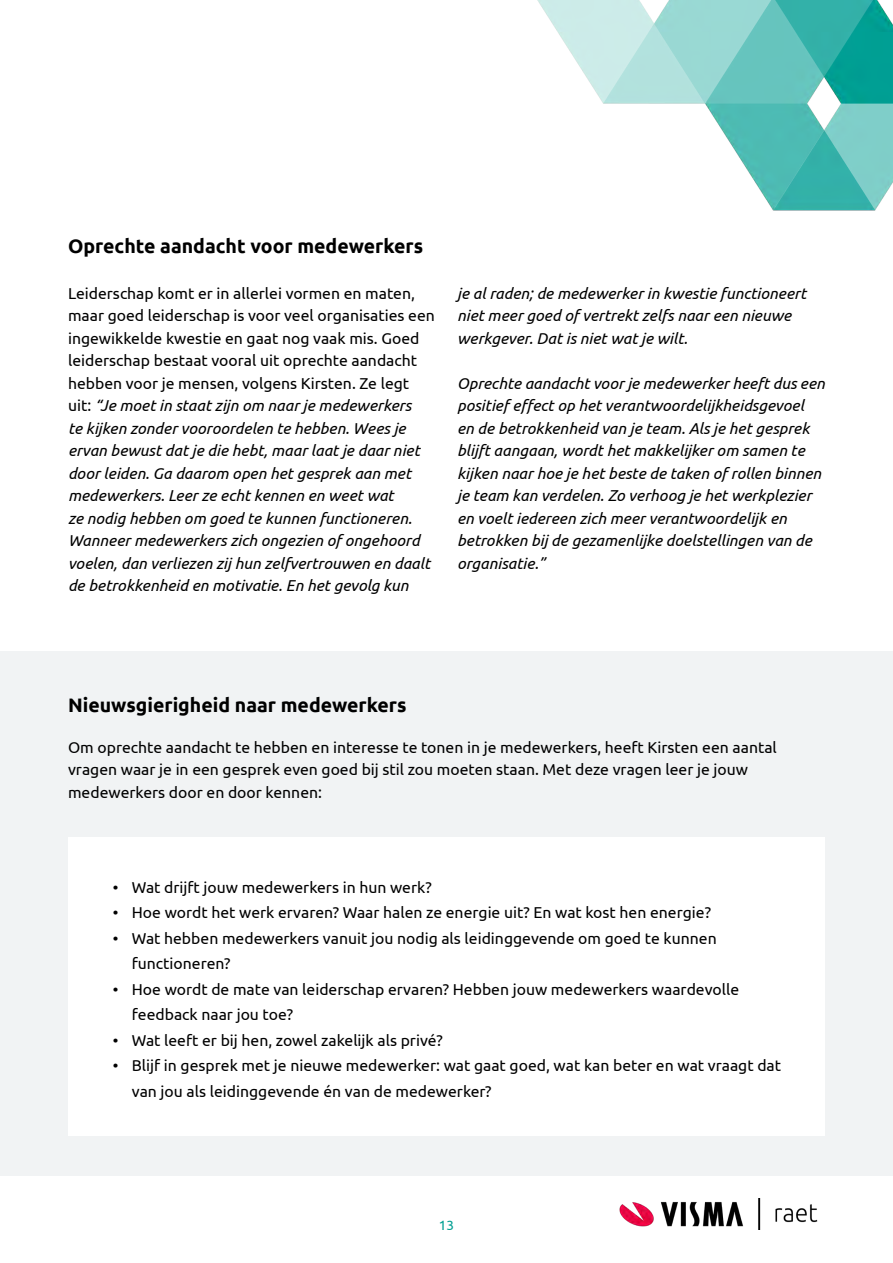
<style>
.page{position:relative;width:893px;height:1263px;background:#fff}
.page>*{position:absolute;margin:0;border:0;box-sizing:border-box;transform-origin:0 0}
.t1{font:700 19.5px "Ubuntu";color:#000}
.t2{font:italic 15.75px/22.5px "Ubuntu";color:#000}
.t3{font:15.75px/25.5px "Ubuntu";color:#000}
.t4{font:13.5px "Ubuntu";color:#009f93}
.s1{font-style:normal}
</style>
<div class="page">
<div style="left:0;top:651px;width:893px;height:524px;background:#f1f3f4"></div>
<div style="left:68px;top:837px;width:757px;height:299px;background:#fff"></div>
<img style="left:619px;top:1199px;width:199px;height:30px">
<img style="left:537px;top:0;width:356px;height:211px">
<p class="t1" style="left:68px;top:235px;width:357px">Oprechte aandacht voor medewerkers</p>
<p class="t2" style="left:68px;top:281px;width:368px"><span class="s1">Leiderschap komt er in allerlei vormen en maten, maar goed leiderschap is voor veel organisaties een ingewikkelde kwestie en gaat nog vaak mis. Goed leiderschap bestaat vooral uit oprechte aandacht hebben voor je mensen, volgens Kirsten. Ze legt uit:</span> “Je moet in staat zijn om naar je medewerkers<br>te kijken zonder vooroordelen te hebben. Wees je ervan bewust dat je die hebt, maar laat je daar niet door leiden. Ga daarom open het gesprek aan met medewerkers. Leer ze echt kennen en weet wat<br>ze nodig hebben om goed te kunnen functioneren.<br>Wanneer medewerkers zich ongezien of ongehoord voelen, dan verliezen zij hun zelfvertrouwen en daalt de betrokkenheid en motivatie. En het gevolg kun</p>
<p class="t2" style="left:457px;top:281px;width:351px">je al raden; de medewerker in kwestie functioneert niet meer goed of vertrekt zelfs naar een nieuwe werkgever. Dat is niet wat je wilt.</p>
<p class="t2" style="left:457px;top:371px;width:369px">Oprechte aandacht voor je medewerker heeft dus een positief effect op het verantwoordelijkheidsgevoel<br>en de betrokkenheid van je team. Als je het gesprek blijft aangaan, wordt het makkelijker om samen te kijken naar hoe je het beste de taken of rollen binnen je team kan verdelen. Zo verhoog je het werkplezier en voelt iedereen zich meer verantwoordelijk en betrokken bij de gezamenlijke doelstellingen van de organisatie.”</p>
<p class="t1" style="left:68px;top:693px;width:340px">Nieuwsgierigheid naar medewerkers</p>
<p class="t3" style="left:68px;top:735px;width:710px;line-height:22.5px">Om oprechte aandacht te hebben en interesse te tonen in je medewerkers, heeft Kirsten een aantal vragen waar je in een gesprek even goed bij stil zou moeten staan. Met deze vragen leer je jouw medewerkers door en door kennen:</p>
<p class="t3" style="left:113px;top:874px;width:321px">• Wat drijft jouw medewerkers in hun werk?</p>
<p class="t3" style="left:113px;top:899px;width:600px">• Hoe wordt het werk ervaren? Waar halen ze energie uit? En wat kost hen energie?</p>
<p class="t3" style="left:132px;top:925px;width:586px;text-indent:-19px">• Wat hebben medewerkers vanuit jou nodig als leidinggevende om goed te kunnen functioneren?</p>
<p class="t3" style="left:132px;top:976px;width:609px;text-indent:-19px">• Hoe wordt de mate van leiderschap ervaren? Hebben jouw medewerkers waardevolle feedback naar jou toe?</p>
<p class="t3" style="left:113px;top:1027px;width:332px">• Wat leeft er bij hen, zowel zakelijk als privé?</p>
<p class="t3" style="left:132px;top:1052px;width:651px;text-indent:-19px">• Blijf in gesprek met je nieuwe medewerker: wat gaat goed, wat kan beter en wat vraagt dat van jou als leidinggevende én van de medewerker?</p>
<p class="t4" style="left:439px;top:1217px;width:17px">13</p>
</div>
